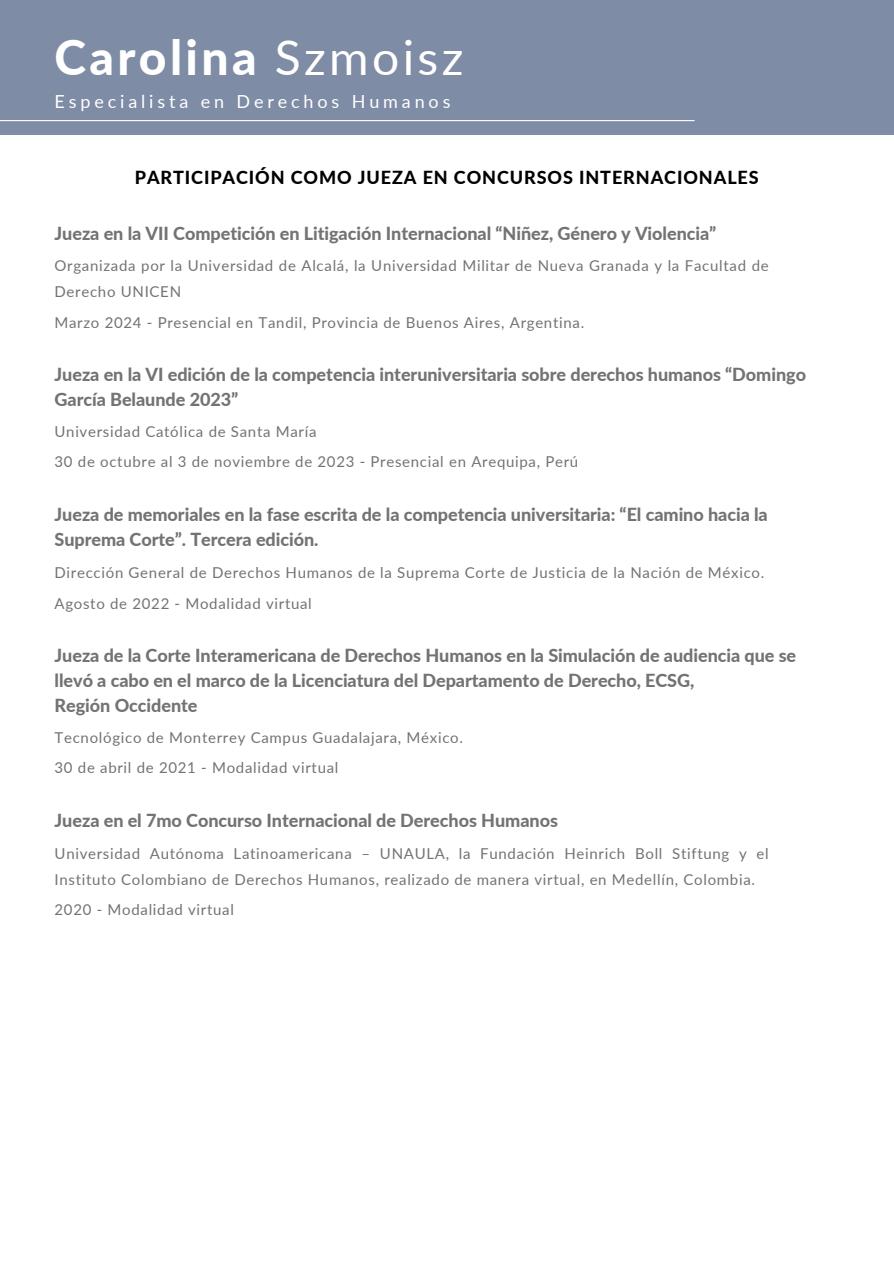
<style>
.page{position:relative;width:894px;height:1264px;background:#fff}
.page>*{position:absolute;margin:0;border:0;box-sizing:border-box;transform-origin:0 0}
.t1{font:800 48px "Lato";letter-spacing:.07em;color:#fff}
.t2{font:800 18px/24.8px "Lato";letter-spacing:-.005em;color:#737373}
.t3{font:800 18px "Lato";letter-spacing:.05em;color:#000}
.t4{font:18px "Lato";letter-spacing:.215em;color:#fff}
.t5{font:15px/25.8px "Lato";letter-spacing:.045em;color:#737373}
.s1{font-weight:400}
</style>
<div class="page">
<div style="left:0;top:0;width:893px;height:134px;background:#7f8ca6"></div>
<hr style="left:0;top:120px;width:694px;height:1px;background:#fff">
<h1 class="t1" style="left:54px;top:28px;width:410px">Carolina <span class="s1">Szmoisz</span></h1>
<h4 class="t4" style="left:54px;top:90px;width:397px">Especialista en Derechos Humanos</h4>
<h2 class="t3" style="left:135px;top:167px;width:625px">PARTICIPACIÓN COMO JUEZA EN CONCURSOS INTERNACIONALES</h2>
<p class="t2" style="left:54px;top:220px;width:663px">Jueza en la VII Competición en Litigación Internacional “Niñez, Género y Violencia”</p>
<h3 class="t5" style="left:54px;top:252px;width:715px">Organizada por la Universidad de Alcalá, la Universidad Militar de Nueva Granada y la Facultad de<br>Derecho UNICEN</h3>
<p class="t5" style="left:54px;top:309px;width:531px">Marzo 2024 - Presencial en Tandil, Provincia de Buenos Aires, Argentina.</p>
<p class="t2" style="left:54px;top:362px;width:752px">Jueza en la VI edición de la competencia interuniversitaria sobre derechos humanos “Domingo<br>García Belaunde 2023”</p>
<h3 class="t5" style="left:54px;top:418px;width:263px">Universidad Católica de Santa María</h3>
<p class="t5" style="left:54px;top:448px;width:525px">30 de octubre al 3 de noviembre de 2023 - Presencial en Arequipa, Perú</p>
<p class="t2" style="left:54px;top:501px;width:714px">Jueza de memoriales en la fase escrita de la competencia universitaria: “El camino hacia la<br>Suprema Corte”. Tercera edición.</p>
<h3 class="t5" style="left:54px;top:559px;width:711px">Dirección General de Derechos Humanos de la Suprema Corte de Justicia de la Nación de México.</h3>
<p class="t5" style="left:54px;top:590px;width:259px">Agosto de 2022 - Modalidad virtual</p>
<p class="t2" style="left:54px;top:643px;width:743px">Jueza de la Corte Interamericana de Derechos Humanos en la Simulación de audiencia que se llevó a cabo en el marco de la Licenciatura del Departamento de Derecho, ECSG,<br>Región Occidente</p>
<h3 class="t5" style="left:54px;top:724px;width:410px">Tecnológico de Monterrey Campus Guadalajara, México.</h3>
<p class="t5" style="left:55px;top:754px;width:285px">30 de abril de 2021 - Modalidad virtual</p>
<p class="t2" style="left:55px;top:807px;width:505px">Jueza en el 7mo Concurso Internacional de Derechos Humanos</p>
<h3 class="t5" style="left:55px;top:840px;width:715px">Universidad Autónoma Latinoamericana – UNAULA, la Fundación Heinrich Boll Stiftung y el<br>Instituto Colombiano de Derechos Humanos, realizado de manera virtual, en Medellín, Colombia.</h3>
<p class="t5" style="left:55px;top:896px;width:181px">2020 - Modalidad virtual</p>
</div>
